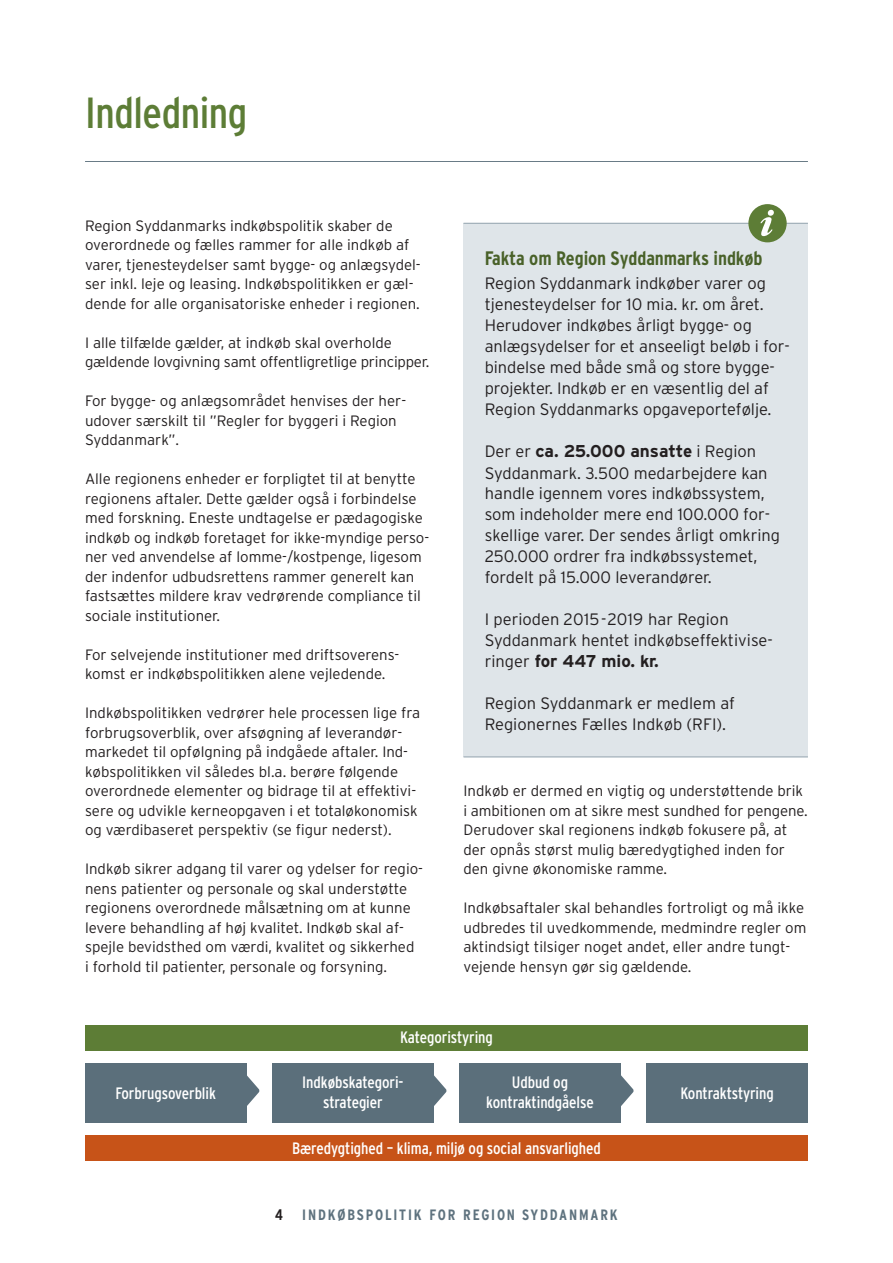
<style>
.page{position:relative;width:893px;height:1263px;background:#fff}
.page>*{position:absolute;margin:0;border:0;box-sizing:border-box;transform-origin:0 0}
.t1{font:condensed 43.5px "Interstate";letter-spacing:-.01em;color:#5d7d36}
.t2{font:700 condensed 19.5px "Interstate";letter-spacing:-.005em;color:#496129}
.t3{font:700 17.1px "Interstate";color:#231f20}
.t4{font:300 16.5px/21px "Interstate";letter-spacing:-.005em;color:#231f20}
.t5{font:condensed 16.5px/19.5px "Interstate";letter-spacing:-.005em;color:#fff;text-align:center}
.t6{font:700 condensed 15.3px "Interstate";color:#231f20}
.t7{font:300 15px/19.5px "Interstate";color:#231f20}
.t8{font:700 condensed 15px "Interstate";letter-spacing:.12em;color:#5e727e}
.s1{font-weight:300;font-size:16.5px}
</style>
<div class="page">
<hr style="left:85px;top:161px;width:723px;height:1px;background:#5b6f7b">
<div style="left:463px;top:223px;width:345px;height:534px;background:#dfe5e9"></div>
<hr style="left:463px;top:223px;width:345px;height:1px;background:#92a2ad">
<hr style="left:463px;top:756px;width:345px;height:1px;background:#92a2ad">
<div style="left:748px;top:204px;width:39px;height:38px;background:#5d7d36;border-radius:50%"></div>
<svg style="left:761px;top:210px;width:13px;height:26px"></svg>
<div style="left:85px;top:1063px;width:162px;height:60px;background:#5b6f7b"></div>
<div style="left:272px;top:1063px;width:162px;height:60px;background:#5b6f7b"></div>
<div style="left:459px;top:1063px;width:162px;height:60px;background:#5b6f7b"></div>
<div style="left:646px;top:1063px;width:162px;height:60px;background:#5b6f7b"></div>
<svg style="left:247px;top:1075px;width:13px;height:31px"></svg>
<svg style="left:434px;top:1075px;width:13px;height:31px"></svg>
<svg style="left:621px;top:1075px;width:13px;height:31px"></svg>
<div style="left:85px;top:1025px;width:723px;height:25px;background:#5d7d36"></div>
<div style="left:85px;top:1135px;width:723px;height:26px;background:#c75318"></div>
<h1 class="t1" style="left:85px;top:88px;width:164px">Indledning</h1>
<p class="t7" style="left:85px;top:216px;width:337px">Region Syddanmarks indkøbspolitik skaber de overordnede og fælles rammer for alle indkøb af varer, tjenesteydelser samt bygge- og anlægsydel&shy;ser inkl. leje og leasing. Indkøbspolitikken er gæl&shy;dende for alle organisatoriske enheder i regionen.</p>
<p class="t7" style="left:85px;top:333px;width:346px">I alle tilfælde gælder, at indkøb skal overholde gældende lovgivning samt offentligretlige principper.</p>
<p class="t7" style="left:85px;top:391px;width:321px">For bygge- og anlægsområdet henvises der her&shy;udover særskilt til ”Regler for byggeri i Region<br>Syddanmark”.</p>
<p class="t7" style="left:85px;top:469px;width:346px">Alle regionens enheder er forpligtet til at benytte regionens aftaler. Dette gælder også i forbindelse med forskning. Eneste undtagelse er pædagogiske indkøb og indkøb foretaget for ikke-myndige perso&shy;ner ved anvendelse af lomme-/kostpenge, ligesom der indenfor udbudsrettens rammer generelt kan fastsættes mildere krav vedrørende compliance til sociale institutioner.</p>
<p class="t7" style="left:85px;top:645px;width:316px">For selvejende institutioner med driftsoverens&shy;komst er indkøbspolitikken alene vejledende.</p>
<p class="t7" style="left:85px;top:703px;width:337px">Indkøbspolitikken vedrører hele processen lige fra forbrugsoverblik, over afsøgning af leverandør&shy;markedet til opfølgning på indgåede aftaler. Ind&shy;købspolitikken vil således bl.a. berøre følgende overordnede elementer og bidrage til at effektivi&shy;sere og udvikle kerneopgaven i et totaløkonomisk og værdibaseret perspektiv (se figur nederst).</p>
<p class="t7" style="left:85px;top:859px;width:340px">Indkøb sikrer adgang til varer og ydelser for regio&shy;nens patienter og personale og skal understøtte regionens overordnede målsætning om at kunne levere behandling af høj kvalitet. Indkøb skal af&shy;spejle bevidsthed om værdi, kvalitet og sikkerhed<br>i forhold til patienter, personale og forsyning.</p>
<h2 class="t2" style="left:485px;top:248px;width:279px">Fakta om Region Syddanmarks indkøb</h2>
<p class="t4" style="left:485px;top:273px;width:307px">Region Syddanmark indkøber varer og tjenesteydelser for 10 mia. kr. om året.<br>Herudover indkøbes årligt bygge- og anlægsydelser for et anseeligt beløb i for&shy;bindelse med både små og store bygge&shy;projekter. Indkøb er en væsentlig del af Region Syddanmarks opgaveportefølje.</p>
<p class="t3" style="left:485px;top:442px;width:273px"><span class="s1">Der er</span> ca. 25.000 ansatte <span class="s1">i Region</span></p>
<p class="t4" style="left:485px;top:462px;width:297px">Syddanmark. 3.500 medarbejdere kan handle igennem vores indkøbssystem, som indeholder mere end 100.000 for&shy;skellige varer. Der sendes årligt omkring 250.000 ordrer fra indkøbssystemet, fordelt på 15.000 leverandører.</p>
<p class="t4" style="left:485px;top:609px;width:289px">I perioden 2015-2019 har Region<br>Syddanmark hentet indkøbseffektivise-</p>
<p class="t3" style="left:485px;top:652px;width:176px"><span class="s1">ringer</span> for 447 mio. kr.</p>
<p class="t4" style="left:485px;top:693px;width:252px">Region Syddanmark er medlem af<br>Regionernes Fælles Indkøb (RFI).</p>
<p class="t7" style="left:463px;top:781px;width:346px">Indkøb er dermed en vigtig og understøttende brik i ambitionen om at sikre mest sundhed for pengene.<br>Derudover skal regionens indkøb fokusere på, at der opnås størst mulig bæredygtighed inden for den givne økonomiske ramme.</p>
<p class="t7" style="left:463px;top:898px;width:344px">Indkøbsaftaler skal behandles fortroligt og må ikke udbredes til uvedkommende, medmindre regler om aktindsigt tilsiger noget andet, eller andre tungt&shy;vejende hensyn gør sig gældende.</p>
<p class="t5" style="left:400px;top:1027px;width:94px">Kategoristyring</p>
<p class="t5" style="left:116px;top:1083px;width:102px">Forbrugsoverblik</p>
<p class="t5" style="left:302px;top:1073px;width:103px">Indkøbskategori&shy;strategier</p>
<p class="t5" style="left:486px;top:1073px;width:109px">Udbud og kontraktindgåelse</p>
<p class="t5" style="left:680px;top:1083px;width:95px">Kontraktstyring</p>
<p class="t5" style="left:292px;top:1138px;width:310px">Bæredygtighed – klima, miljø og social ansvarlighed</p>
<p class="t6" style="left:275px;top:1206px;width:9px">4</p>
<p class="t8" style="left:302px;top:1207px;width:317px">INDKØBSPOLITIK FOR REGION SYDDANMARK</p>
</div>
